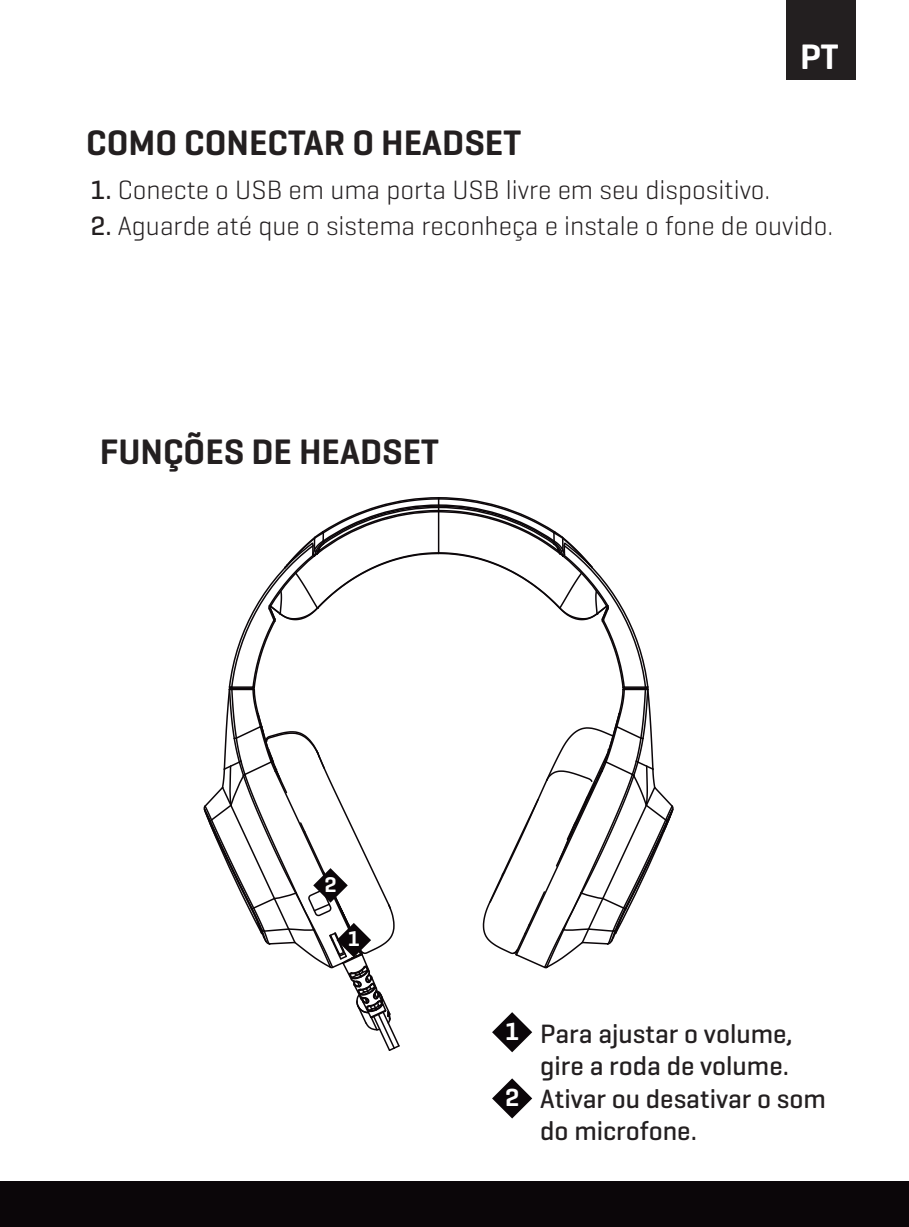
<style>
.page{position:relative;width:909px;height:1227px;background:#fff}
.page>*{position:absolute;margin:0;border:0;box-sizing:border-box;transform-origin:0 0}
.t1{font:600 36px "Geogrotesque";color:#231f20}
.t2{font:600 36px "Geogrotesque";color:#fff}
.t3{font:300 27px "Geogrotesque";color:#231f20}
.t4{font:500 27px/32.4px "Geogrotesque";color:#231f20}
.t5{font:600 25.2px "Geogrotesque";color:#fff}
.t6{font:600 21.6px "Geogrotesque";color:#fff}
.s1{font-weight:500}
</style>
<div class="page">
<div style="left:0;top:1181px;width:908px;height:46px;background:#0b0609"></div>
<svg style="left:492px;top:1078px;width:40px;height:40px"></svg>
<div style="left:785px;top:0;width:70px;height:79px;background:#231f20"></div>
<svg style="left:203px;top:497px;width:471px;height:555px"></svg>
<h1 class="t2" style="left:799px;top:34px;width:40px">PT</h1>
<h1 class="t1" style="left:86px;top:120px;width:436px">COMO CONECTAR O HEADSET</h1>
<p class="t3" style="left:90px;top:173px;width:681px"><span class="s1">1.</span> Conecte o USB em uma porta USB livre em seu dispositivo.</p>
<p class="t3" style="left:90px;top:209px;width:743px"><span class="s1">2.</span> Aguarde até que o sistema reconheça e instale o fone de ouvido.</p>
<h1 class="t1" style="left:100px;top:429px;width:340px">FUNÇÕES DE HEADSET</h1>
<p class="t6" style="left:324px;top:871px;width:14px">2</p>
<p class="t6" style="left:347px;top:925px;width:14px">1</p>
<p class="t5" style="left:505px;top:1015px;width:16px">1</p>
<p class="t5" style="left:505px;top:1081px;width:16px">2</p>
<p class="t4" style="left:540px;top:1017px;width:287px">Para ajustar o volume, gire a roda de volume.<br>Ativar ou desativar o som do microfone.</p>
</div>
